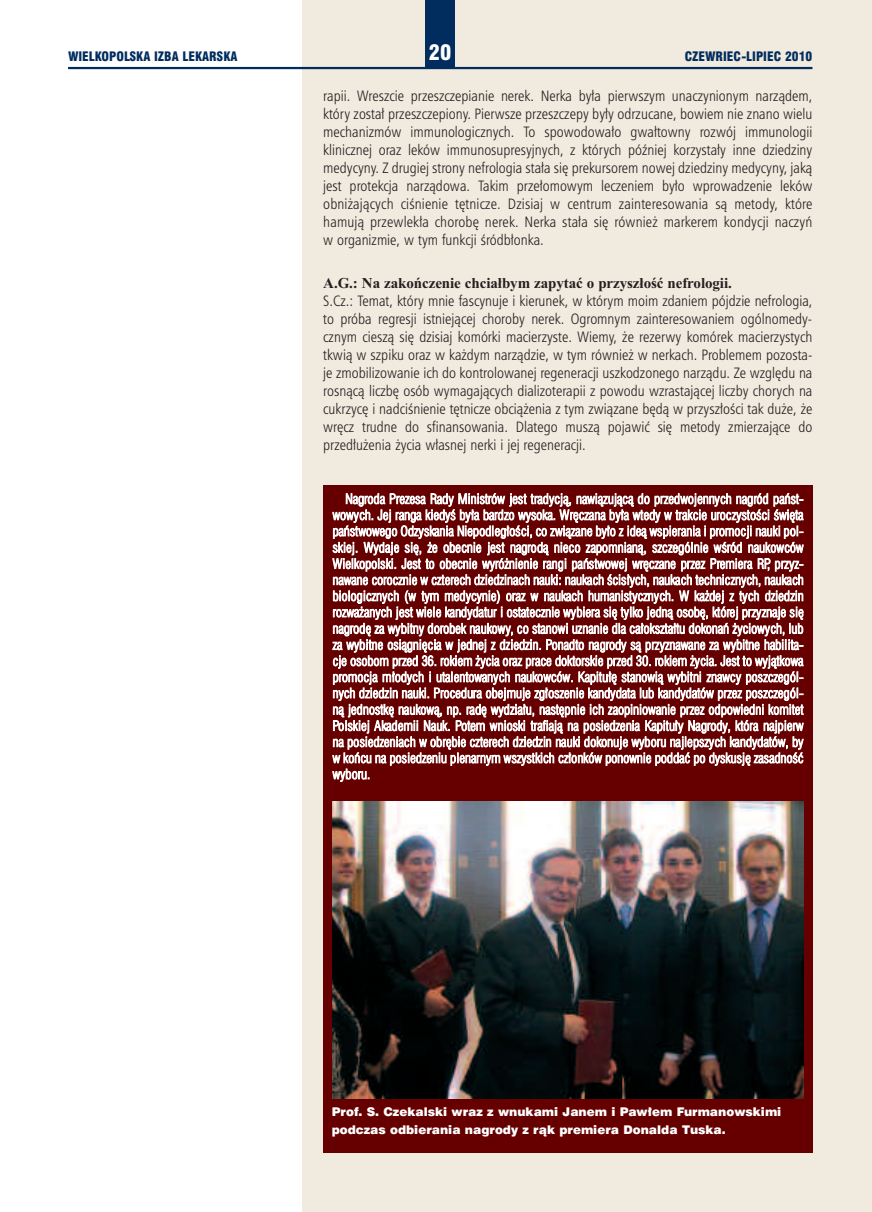
<style>
.page{position:relative;width:872px;height:1212px;background:#fff}
.page>*{position:absolute;margin:0;border:0;box-sizing:border-box;transform-origin:0 0}
.t1{font:21px "Swis 721 Blk Cn EU";color:#fff}
.t2{font:15px/18px "Humnst 777 Lt Cn EU";color:#231f20;text-align:justify}
.t3{font:700 15px "Times New Roman";letter-spacing:-.005em;color:#231f20}
.t4{font:13.5px/16.2px "Swis 721 Lt Cn EU";letter-spacing:-.005em;color:#fff;text-align:justify}
.t5{font:12.75px "Swis 721 Blk Cn EU";color:#002d5e}
.t6{font:12px/18px "Swis 721 Blk EU";color:#fff}
</style>
<div class="page">
<div style="left:302px;top:0;width:570px;height:1212px;background:#f1eade"></div>
<hr style="left:68px;top:67px;width:744px;height:2px;background:#002d5e">
<div style="left:425px;top:0;width:30px;height:68px;background:#002d5e"></div>
<div style="left:323px;top:485px;width:489px;height:667px;background:#600"></div>
<img style="left:332px;top:802px;width:471px;height:296px">
<p class="t5" style="left:68px;top:48px;width:171px">WIELKOPOLSKA IZBA LEKARSKA</p>
<h1 class="t1" style="left:429px;top:40px;width:24px">20</h1>
<p class="t5" style="left:684px;top:48px;width:129px">CZEWRIEC-LIPIEC 2010</p>
<p class="t2" style="left:323px;top:87px;width:491px">rapii. Wreszcie przeszczepianie nerek. Nerka była pierwszym unaczynionym narządem, który został przeszczepiony. Pierwsze przeszczepy były odrzucane, bowiem nie znano wielu mechanizmów immunologicznych. To spowodowało gwałtowny rozwój immunologii klinicznej oraz leków immunosupresyjnych, z których później korzystały inne dziedziny medycyny. Z drugiej strony nefrologia stała się prekursorem nowej dziedziny medycyny, jaką jest protekcja narządowa. Takim przełomowym leczeniem było wprowadzenie leków obniżających ciśnienie tętnicze. Dzisiaj w centrum zainteresowania są metody, które hamują przewlekła chorobę nerek. Nerka stała się również markerem kondycji naczyń w organizmie, w tym funkcji śródbłonka.</p>
<p class="t3" style="left:323px;top:274px;width:410px">A.G.: Na zakończenie chciałbym zapytać o przyszłość nefrologii.</p>
<p class="t2" style="left:323px;top:292px;width:490px">S.Cz.: Temat, który mnie fascynuje i kierunek, w którym moim zdaniem pójdzie nefrologia, to próba regresji istniejącej choroby nerek. Ogromnym zainteresowaniem ogólnomedy&shy;cznym cieszą się dzisiaj komórki macierzyste. Wiemy, że rezerwy komórek macierzystych tkwią w szpiku oraz w każdym narządzie, w tym również w nerkach. Problemem pozosta&shy;je zmobilizowanie ich do kontrolowanej regeneracji uszkodzonego narządu. Ze względu na rosnącą liczbę osób wymagających dializoterapii z powodu wzrastającej liczby chorych na cukrzycę i nadciśnienie tętnicze obciążenia z tym związane będą w przyszłości tak duże, że wręcz trudne do sfinansowania. Dlatego muszą pojawić się metody zmierzające do przedłużenia życia własnej nerki i jej regeneracji.</p>
<p class="t4" style="left:332px;top:491px;width:473px;text-indent:13px">Nagroda Prezesa Rady Ministrów jest tradycją, nawiązującą do przedwojennych nagród państ&shy;wowych. Jej ranga kiedyś była bardzo wysoka. Wręczana była wtedy w trakcie uroczystości święta państwowego Odzyskania Niepodległości, co związane było z ideą wspierania i promocji nauki pol&shy;skiej. Wydaje się, że obecnie jest nagrodą nieco zapomnianą, szczególnie wśród naukowców Wielkopolski. Jest to obecnie wyróżnienie rangi państwowej wręczane przez Premiera RP, przyz&shy;nawane corocznie w czterech dziedzinach nauki: naukach ścisłych, naukach technicznych, naukach biologicznych (w tym medycynie) oraz w naukach humanistycznych. W każdej z tych dziedzin rozważanych jest wiele kandydatur i ostatecznie wybiera się tylko jedną osobę, której przyznaje się nagrodę za wybitny dorobek naukowy, co stanowi uznanie dla całokształtu dokonań życiowych, lub za wybitne osiągnięcia w jednej z dziedzin. Ponadto nagrody są przyznawane za wybitne habilita&shy;cje osobom przed 36. rokiem życia oraz prace doktorskie przed 30. rokiem życia. Jest to wyjątkowa promocja młodych i utalentowanych naukowców. Kapitułę stanowią wybitni znawcy poszczegól&shy;nych dziedzin nauki. Procedura obejmuje zgłoszenie kandydata lub kandydatów przez poszczegól&shy;ną jednostkę naukową, np. radę wydziału, następnie ich zaopiniowanie przez odpowiedni komitet Polskiej Akademii Nauk. Potem wnioski trafiają na posiedzenia Kapituły Nagrody, która najpierw na posiedzeniach w obrębie czterech dziedzin nauki dokonuje wyboru najlepszych kandydatów, by w końcu na posiedzeniu plenarnym wszystkich członków ponownie poddać po dyskusję zasadność wyboru.</p>
<p class="t6" style="left:332px;top:1103px;width:451px">Prof. S. Czekalski wraz z wnukami Janem i Pawłem Furmanowskimi podczas odbierania nagrody z rąk premiera Donalda Tuska.</p>
</div>
